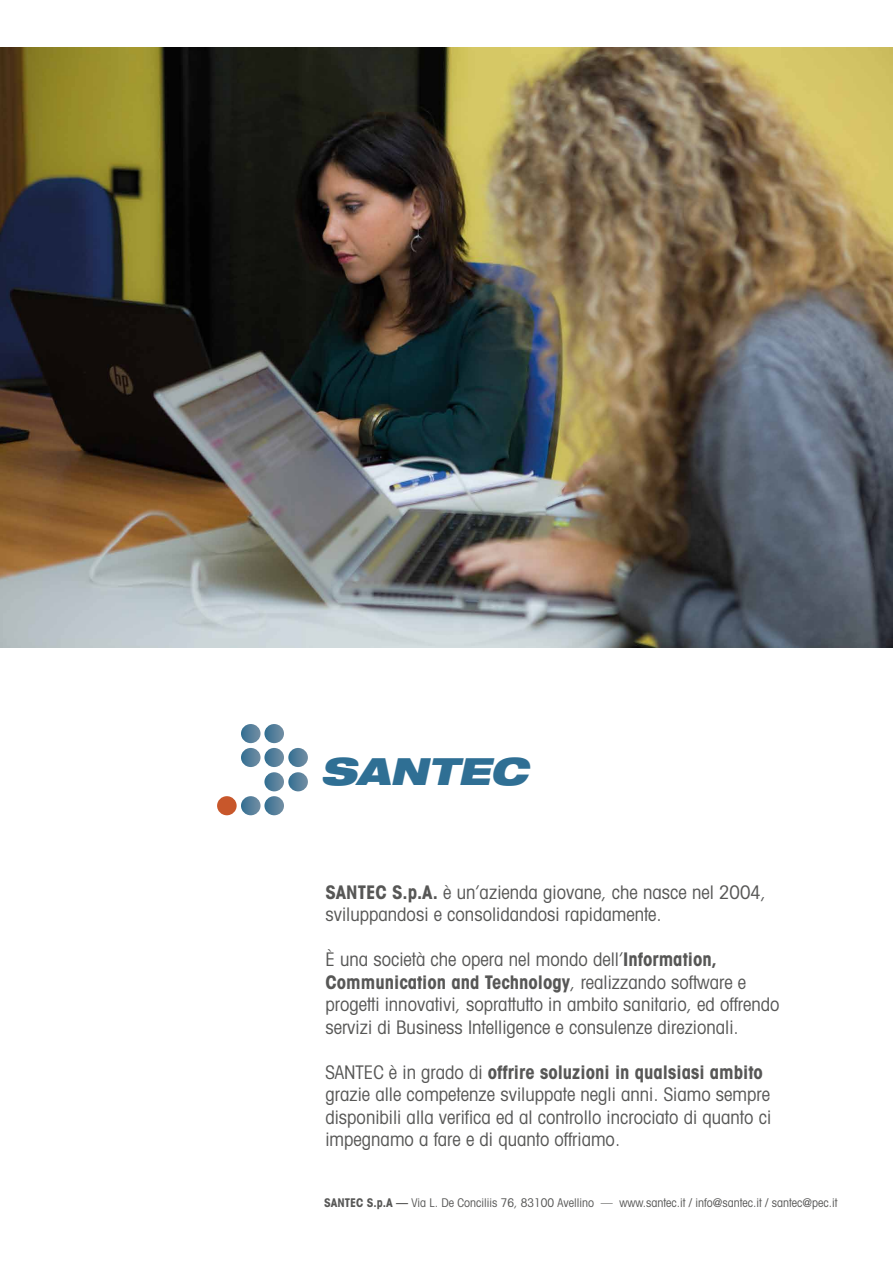
<style>
.page{position:relative;width:893px;height:1263px;background:#fff}
.page>*{position:absolute;margin:0;border:0;box-sizing:border-box;transform-origin:0 0}
.t1{font:italic 900 expanded 37.5px "Helvetica Neue";color:#2f6f94}
.t2{font:condensed 18.75px/22.5px "Avant Garde";color:#575756}
.t3{font:condensed 12px "Avant Garde";color:#575756}
.s1{font-weight:700}
</style>
<div class="page">
<img style="left:0;top:48px;width:893px;height:600px">
<svg style="left:288px;top:772px;width:20px;height:19px"></svg>
<svg style="left:264px;top:772px;width:20px;height:19px"></svg>
<svg style="left:264px;top:724px;width:20px;height:19px"></svg>
<svg style="left:241px;top:724px;width:20px;height:19px"></svg>
<svg style="left:288px;top:748px;width:20px;height:19px"></svg>
<svg style="left:264px;top:748px;width:20px;height:19px"></svg>
<svg style="left:241px;top:748px;width:20px;height:19px"></svg>
<svg style="left:264px;top:796px;width:20px;height:19px"></svg>
<svg style="left:241px;top:796px;width:20px;height:19px"></svg>
<div style="left:217px;top:796px;width:20px;height:19px;background:#c8572b;border-radius:50%"></div>
<h1 class="t1" style="left:320px;top:747px;width:209px">SANTEC</h1>
<p class="t2" style="left:325px;top:880px;width:442px"><span class="s1">SANTEC S.p.A.</span> è un’azienda giovane, che nasce nel 2004, sviluppandosi e consolidandosi rapidamente.</p>
<p class="t2" style="left:325px;top:948px;width:456px">È una società che opera nel mondo dell’<span class="s1">Information, Communication and Technology</span>, realizzando software e progetti innovativi, soprattutto in ambito sanitario, ed offrendo servizi di Business Intelligence e consulenze direzionali.</p>
<p class="t2" style="left:325px;top:1060px;width:447px">SANTEC è in grado di <span class="s1">offrire soluzioni in qualsiasi ambito </span>grazie alle competenze sviluppate negli anni. Siamo sempre disponibili alla verifica ed al controllo incrociato di quanto ci impegnamo a fare e di quanto offriamo.</p>
<p class="t3" style="left:324px;top:1195px;width:515px"><span class="s1">SANTEC S.p.A —</span> Via L. De Conciliis 76, 83100 Avellino — www.santec.it / info@santec.it / santec@pec.it</p>
</div>
